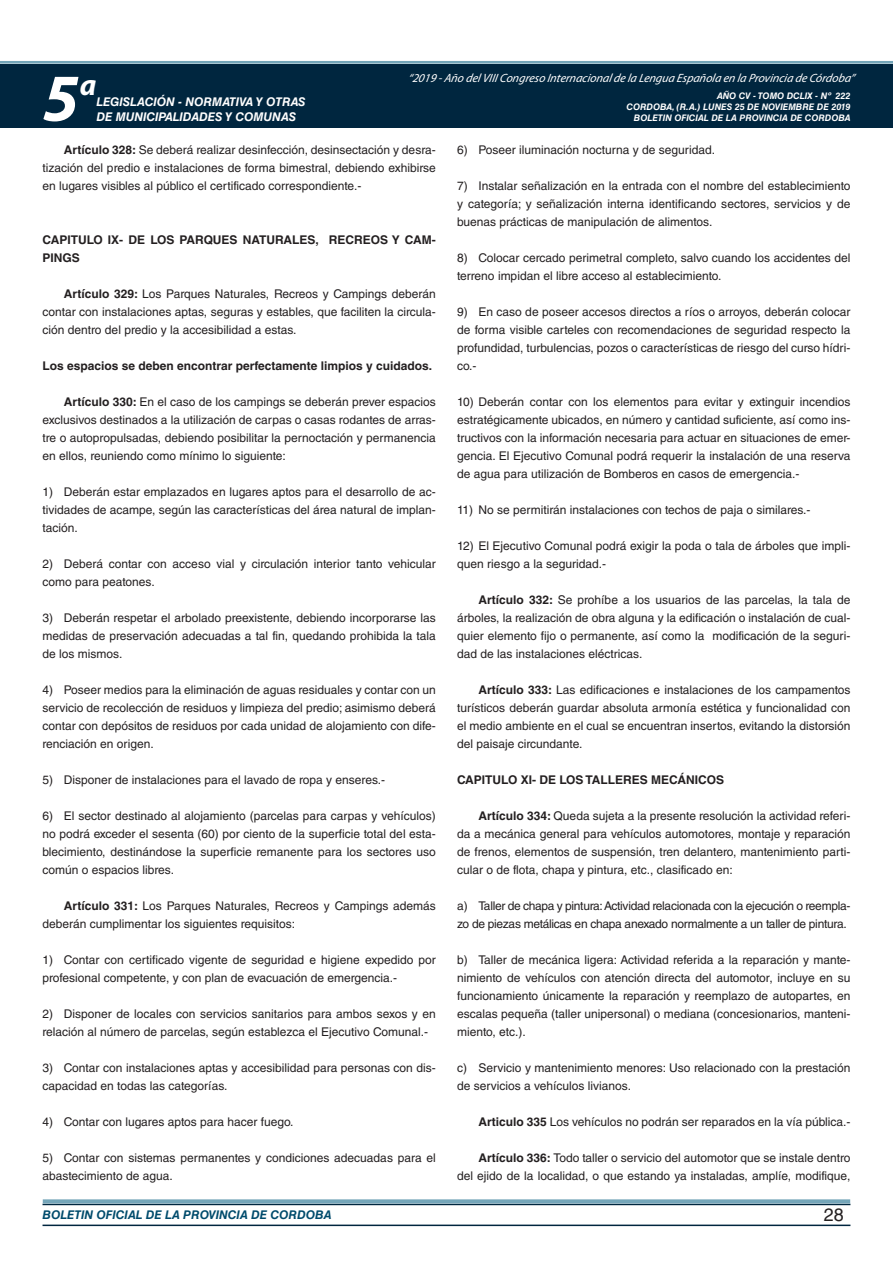
<style>
.page{position:relative;width:893px;height:1263px;background:#fff}
.page>*{position:absolute;margin:0;border:0;box-sizing:border-box;transform-origin:0 0}
.t1{font:italic 700 67.5px "Myriad Pro";color:#fff}
.t2{font:italic 700 30px "Myriad Pro";color:#fff}
.t3{font:18px "Helvetica LT Std";color:#231f20}
.t4{font:12px/18px "Helvetica LT Std";color:#231f20;text-align:justify}
.t5{font:700 12px/18px "Helvetica LT Std";color:#231f20}
.t6{font:12px/18px "Helvetica LT Std";letter-spacing:-.025em;color:#231f20}
.t7{font:italic 12px "Myriad Pro";color:#fff}
.t8{font:italic 700 12px "Helvetica LT Std";color:#fff}
.t9{font:italic 700 12px "Helvetica LT Std";color:#004b6c}
.t10{font:italic 700 9px/10.8px "Helvetica LT Std";color:#fff;text-align:right}
.s1{font-weight:700}
</style>
<div class="page">
<div style="left:0;top:61px;width:893px;height:6px;background:#fff;opacity:.75"></div>
<div style="left:0;top:64px;width:893px;height:64px;background:#00263f"></div>
<hr style="left:43px;top:1224px;width:807px;height:2px;background:#00263f">
<div style="left:42px;top:1198px;width:809px;height:8px;background:#fff;opacity:.75"></div>
<h1 class="t1" style="left:43px;top:54px;width:38px">5</h1>
<h2 class="t2" style="left:80px;top:66px;width:18px">a</h2>
<p class="t8" style="left:96px;top:95px;width:211px">LEGISLACIÓN - NORMATIVA Y OTRAS</p>
<p class="t8" style="left:96px;top:109px;width:201px">DE MUNICIPALIDADES Y COMUNAS</p>
<p class="t7" style="left:408px;top:71px;width:448px">“2019 -Año delVIIICongreso Internacionalde la Lengua Esp añola en la Provincia de Córdoba”</p>
<p class="t10" style="left:627px;top:91px;width:225px">AÑO CV - TOMO DCLIX - Nº 222<br>CORDOBA, (R.A.) LUNES 25 DE NOVIEMBRE DE 2019<br>BOLETIN OFICIAL DE LA PROVINCIA DE CORDOBA</p>
<p class="t4" style="left:43px;top:141px;width:395px;text-indent:21px"><span class="s1">Artículo 328:</span> Se deberá realizar desinfección, desinsectación y desra&shy;tización del predio e instalaciones de forma bimestral, debiendo exhibirse en lugares visibles al público el certificado correspondiente.-</p>
<p class="t5" style="left:43px;top:230px;width:395px">CAPITULO IX- DE LOS PARQUES NATURALES, RECREOS Y CAM-<br>PINGS</p>
<p class="t4" style="left:43px;top:285px;width:395px;text-indent:21px"><span class="s1">Artículo 329:</span> Los Parques Naturales, Recreos y Campings deberán contar con instalaciones aptas, seguras y estables, que faciliten la circula&shy;ción dentro del predio y la accesibilidad a estas.</p>
<p class="t5" style="left:43px;top:356px;width:391px">Los espacios se deben encontrar perfectamente limpios y cuidados.</p>
<p class="t4" style="left:43px;top:393px;width:395px;text-indent:21px"><span class="s1">Artículo 330:</span> En el caso de los campings se deberán prever espacios exclusivos destinados a la utilización de carpas o casas rodantes de arras&shy;tre o autopropulsadas, debiendo posibilitar la pernoctación y permanencia en ellos, reuniendo como mínimo lo siguiente:</p>
<p class="t4" style="left:43px;top:483px;width:395px">1) Deberán estar emplazados en lugares aptos para el desarrollo de ac&shy;tividades de acampe, según las características del área natural de implan&shy;tación.</p>
<p class="t4" style="left:43px;top:555px;width:395px">2) Deberá contar con acceso vial y circulación interior tanto vehicular como para peatones.</p>
<p class="t4" style="left:43px;top:609px;width:395px">3) Deberán respetar el arbolado preexistente, debiendo incorporarse las medidas de preservación adecuadas a tal fin, quedando prohibida la tala de los mismos.</p>
<p class="t4" style="left:43px;top:681px;width:395px">4) Poseer medios para la eliminación de aguas residuales y contar con un servicio de recolección de residuos y limpieza del predio; asimismo deberá contar con depósitos de residuos por cada unidad de alojamiento con dife&shy;renciación en origen.</p>
<p class="t4" style="left:43px;top:771px;width:344px">5) Disponer de instalaciones para el lavado de ropa y enseres.-</p>
<p class="t4" style="left:43px;top:807px;width:395px">6) El sector destinado al alojamiento (parcelas para carpas y vehículos) no podrá exceder el sesenta (60) por ciento de la superficie total del esta&shy;blecimiento, destinándose la superficie remanente para los sectores uso común o espacios libres.</p>
<p class="t4" style="left:43px;top:897px;width:395px;text-indent:21px"><span class="s1">Artículo 331:</span> Los Parques Naturales, Recreos y Campings además deberán cumplimentar los siguientes requisitos:</p>
<p class="t4" style="left:43px;top:951px;width:395px">1) Contar con certificado vigente de seguridad e higiene expedido por profesional competente, y con plan de evacuación de emergencia.-</p>
<p class="t4" style="left:43px;top:1005px;width:395px">2) Disponer de locales con servicios sanitarios para ambos sexos y en relación al número de parcelas, según establezca el Ejecutivo Comunal.-</p>
<p class="t4" style="left:43px;top:1059px;width:395px">3) Contar con instalaciones aptas y accesibilidad para personas con dis&shy;capacidad en todas las categorías.</p>
<p class="t4" style="left:43px;top:1113px;width:253px">4) Contar con lugares aptos para hacer fuego.</p>
<p class="t4" style="left:43px;top:1149px;width:395px">5) Contar con sistemas permanentes y condiciones adecuadas para el abastecimiento de agua.</p>
<p class="t4" style="left:457px;top:141px;width:259px">6) Poseer iluminación nocturna y de seguridad.</p>
<p class="t4" style="left:457px;top:177px;width:395px">7) Instalar señalización en la entrada con el nombre del establecimiento y categoría; y señalización interna identificando sectores, servicios y de buenas prácticas de manipulación de alimentos.</p>
<p class="t4" style="left:457px;top:249px;width:395px">8) Colocar cercado perimetral completo, salvo cuando los accidentes del terreno impidan el libre acceso al establecimiento.</p>
<p class="t4" style="left:457px;top:303px;width:395px">9) En caso de poseer accesos directos a ríos o arroyos, deberán colocar de forma visible carteles con recomendaciones de seguridad respecto la profundidad, turbulencias, pozos o características de riesgo del curso hídri&shy;co.-</p>
<p class="t4" style="left:457px;top:393px;width:395px">10) Deberán contar con los elementos para evitar y extinguir incendios estratégicamente ubicados, en número y cantidad suficiente, así como ins&shy;tructivos con la información necesaria para actuar en situaciones de emer&shy;gencia. El Ejecutivo Comunal podrá requerir la instalación de una reserva de agua para utilización de Bomberos en casos de emergencia.-</p>
<p class="t4" style="left:457px;top:501px;width:355px">11) No se permitirán instalaciones con techos de paja o similares.-</p>
<p class="t4" style="left:457px;top:537px;width:395px">12) El Ejecutivo Comunal podrá exigir la poda o tala de árboles que impli&shy;quen riesgo a la seguridad.-</p>
<p class="t4" style="left:457px;top:591px;width:395px;text-indent:21px"><span class="s1">Artículo 332:</span> Se prohíbe a los usuarios de las parcelas, la tala de árboles, la realización de obra alguna y la edificación o instalación de cual&shy;quier elemento fijo o permanente, así como la modificación de la seguri&shy;dad de las instalaciones eléctricas.</p>
<p class="t4" style="left:457px;top:681px;width:395px;text-indent:21px"><span class="s1">Artículo 333:</span> Las edificaciones e instalaciones de los campamentos turísticos deberán guardar absoluta armonía estética y funcionalidad con el medio ambiente en el cual se encuentran insertos, evitando la distorsión del paisaje circundante.</p>
<p class="t5" style="left:457px;top:770px;width:268px">CAPITULO XI- DE LOS TALLERES MECÁNICOS</p>
<p class="t4" style="left:457px;top:807px;width:395px;text-indent:21px"><span class="s1">Artículo 334:</span> Queda sujeta a la presente resolución la actividad referi&shy;da a mecánica general para vehículos automotores, montaje y reparación de frenos, elementos de suspensión, tren delantero, mantenimiento parti&shy;cular o de flota, chapa y pintura, etc., clasificado en:</p>
<p class="t6" style="left:457px;top:897px;width:395px">a) Taller de chapa y pintura: Actividad relacionada con la ejecución o reempla&shy;zo de piezas metálicas en chapa anexado normalmente a un taller de pintura.</p>
<p class="t4" style="left:457px;top:951px;width:395px">b) Taller de mecánica ligera: Actividad referida a la reparación y mante&shy;nimiento de vehículos con atención directa del automotor, incluye en su funcionamiento únicamente la reparación y reemplazo de autopartes, en escalas pequeña (taller unipersonal) o mediana (concesionarios, manteni&shy;miento, etc.).</p>
<p class="t4" style="left:457px;top:1059px;width:395px">c) Servicio y mantenimiento menores: Uso relacionado con la prestación de servicios a vehículos livianos.</p>
<p class="t4" style="left:478px;top:1113px;width:374px"><span class="s1">Articulo 335</span> Los vehículos no podrán ser reparados en la vía pública.-</p>
<p class="t4" style="left:457px;top:1149px;width:395px;text-align:right"><span class="s1">Artículo 336:</span> Todo taller o servicio del automotor que se instale dentro<br>del ejido de la localidad, o que estando ya instaladas, amplíe, modifique,</p>
<p class="t9" style="left:43px;top:1208px;width:290px">BOLETIN OFICIAL DE LA PROVINCIA DE CORDOBA</p>
<h3 class="t3" style="left:824px;top:1204px;width:22px">28</h3>
</div>
